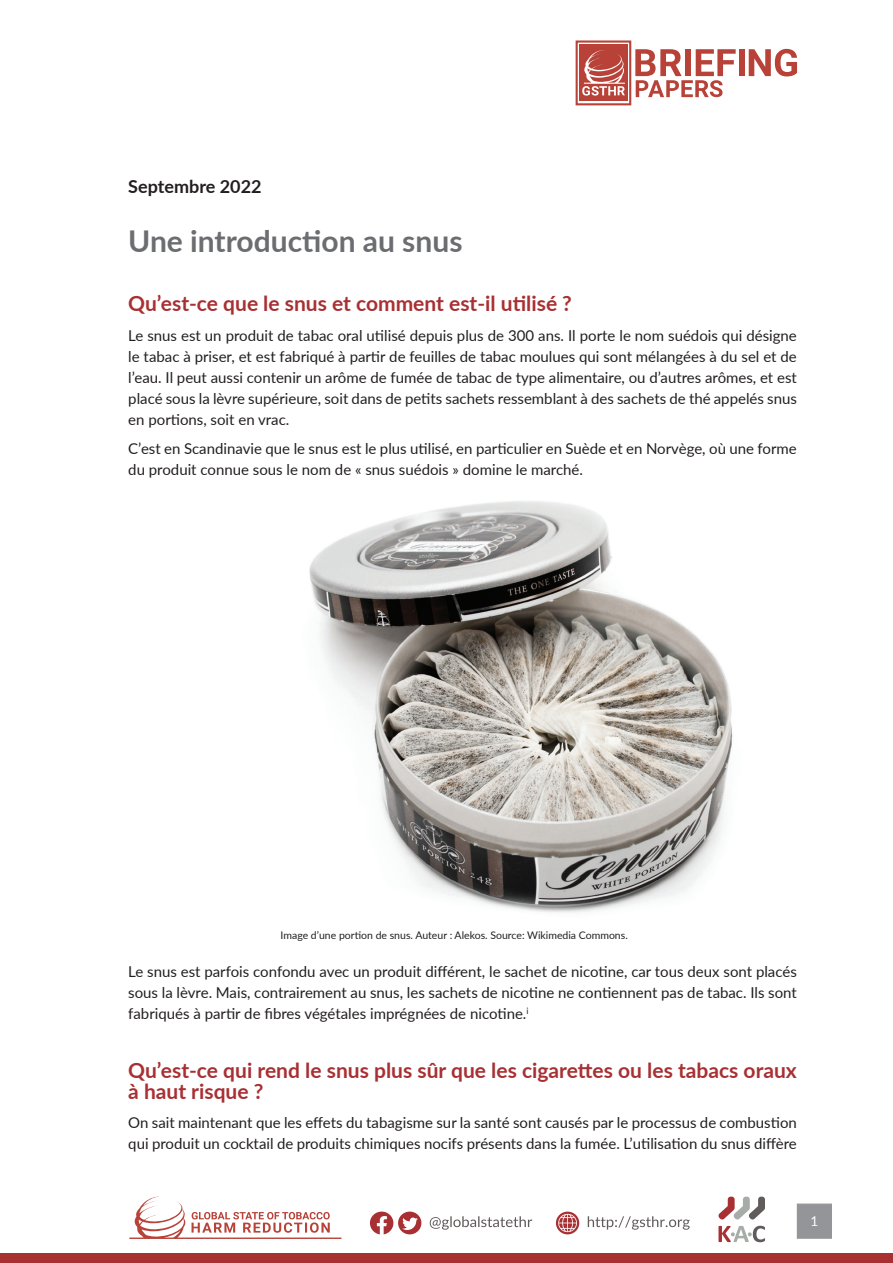
<style>
.page{position:relative;width:893px;height:1263px;background:#fff}
.page>*{position:absolute;margin:0;border:0;box-sizing:border-box;transform-origin:0 0}
.t1{font:700 30px "Lato";color:#6c6d70}
.t2{font:700 21px/21px "Lato";color:#a83033}
.t3{font:700 18px "Lato";color:#231f20}
.t4{font:15px/21px "Lato";color:#231f20;text-align:justify}
.t5{font:13.5px "Lato";color:#fff}
.t6{font:10.5px "Lato";color:#231f20}
</style>
<div class="page">
<div style="left:739px;top:49px;width:6px;height:27px;background:#b84238"></div>
<svg style="left:749px;top:49px;width:48px;height:27px"></svg>
<div style="left:576px;top:40px;width:55px;height:65px;border:2px solid #b84238"></div>
<div style="left:579px;top:45px;width:48px;height:56px;background:#b84238"></div>
<svg style="left:582px;top:50px;width:43px;height:46px"></svg>
<svg style="left:635px;top:49px;width:101px;height:48px"></svg>
<svg style="left:129px;top:1196px;width:212px;height:43px"></svg>
<div style="left:398px;top:1211px;width:23px;height:23px;background:#a83033;border-radius:50%"></div>
<svg style="left:402px;top:1217px;width:16px;height:13px"></svg>
<svg style="left:370px;top:1211px;width:23px;height:23px"></svg>
<svg style="left:556px;top:1211px;width:23px;height:23px"></svg>
<svg style="left:558px;top:1214px;width:19px;height:18px"></svg>
<svg style="left:718px;top:1196px;width:47px;height:24px"></svg>
<svg style="left:718px;top:1226px;width:47px;height:16px"></svg>
<svg style="left:430px;top:1216px;width:102px;height:14px"></svg>
<svg style="left:588px;top:1216px;width:102px;height:14px"></svg>
<div style="left:797px;top:1203px;width:35px;height:36px;background:#939598;border:1px solid #939598"></div>
<div style="left:0;top:1253px;width:893px;height:10px;background:#a83033"></div>
<img style="left:309px;top:501px;width:424px;height:412px">
<p class="t3" style="left:128px;top:173px;width:135px">Septembre 2022</p>
<p class="t1" style="left:128px;top:219px;width:336px">Une introduction au snus</p>
<p class="t2" style="left:128px;top:292px;width:445px">Qu’est-ce que le snus et comment est-il utilisé ?</p>
<p class="t4" style="left:128px;top:324px;width:670px">Le snus est un produit de tabac oral utilisé depuis plus de 300 ans. Il porte le nom suédois qui désigne le tabac à priser, et est fabriqué à partir de feuilles de tabac moulues qui sont mélangées à du sel et de l’eau. Il peut aussi contenir un arôme de fumée de tabac de type alimentaire, ou d’autres arômes, et est placé sous la lèvre supérieure, soit dans de petits sachets ressemblant à des sachets de thé appelés snus en portions, soit en vrac.</p>
<p class="t4" style="left:128px;top:438px;width:670px">C’est en Scandinavie que le snus est le plus utilisé, en particulier en Suède et en Norvège, où une forme du produit connue sous le nom de « snus suédois » domine le marché.</p>
<p class="t6" style="left:281px;top:927px;width:349px">Image d’une portion de snus. Auteur : Alekos. Source: Wikimedia Commons.</p>
<p class="t4" style="left:128px;top:960px;width:670px">Le snus est parfois confondu avec un produit différent, le sachet de nicotine, car tous deux sont placés sous la lèvre. Mais, contrairement au snus, les sachets de nicotine ne contiennent pas de tabac. Ils sont fabriqués à partir de fibres végétales imprégnées de nicotine.<sup>i</sup></p>
<p class="t2" style="left:128px;top:1059px;width:670px">Qu’est-ce qui rend le snus plus sûr que les cigarettes ou les tabacs oraux à haut risque ?</p>
<p class="t4" style="left:128px;top:1112px;width:670px">On sait maintenant que les effets du tabagisme sur la santé sont causés par le processus de combustion qui produit un cocktail de produits chimiques nocifs présents dans la fumée. L’utilisation du snus diffère</p>
<p class="t5" style="left:810px;top:1211px;width:9px">1</p>
</div>
